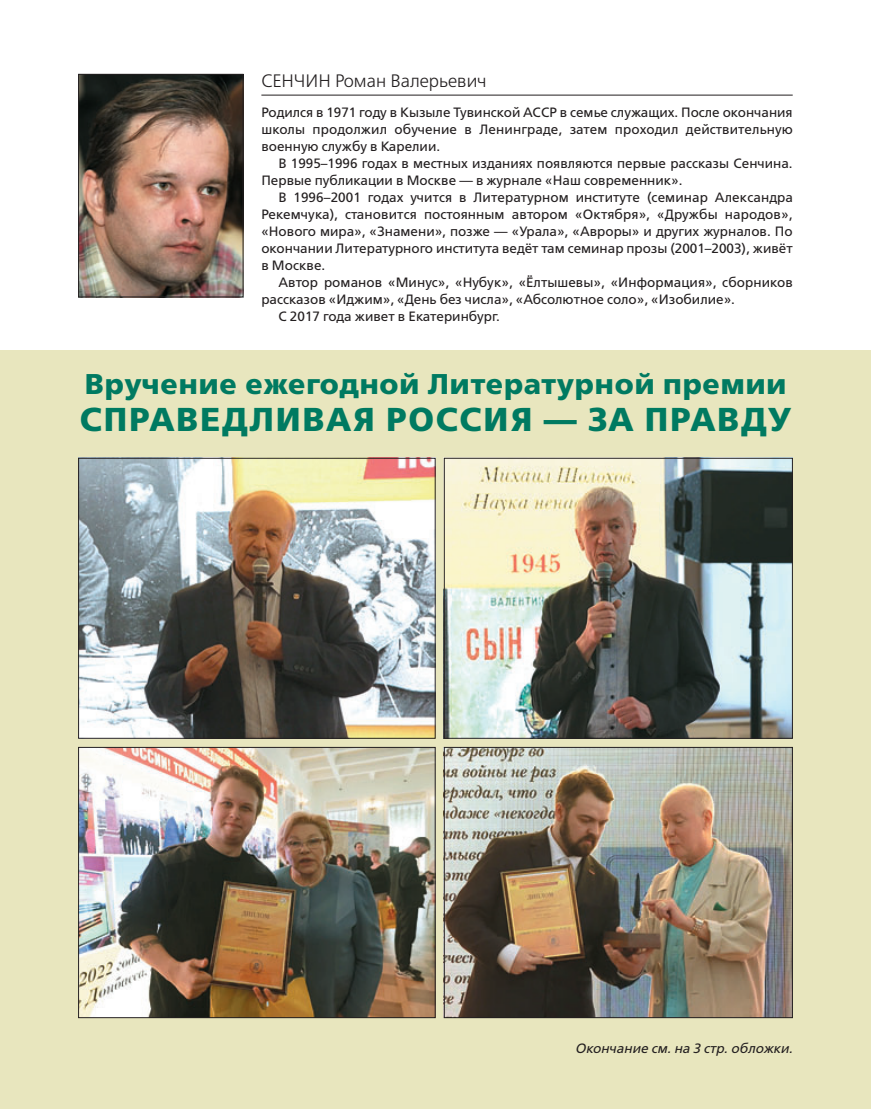
<style>
.page{position:relative;width:871px;height:1109px;background:#e8e6be}
.page>*{position:absolute;margin:0;border:0;box-sizing:border-box;transform-origin:0 0}
.t1{font:33px "Free Set Bold C";letter-spacing:.055em;color:#007a61}
.t2{font:28.5px "Free Set Bold C";letter-spacing:.03em;color:#007a61}
.t3{font:18px "Free Set Light C";color:#231f20}
.t4{font:13.5px/17.1px "Free Set C";color:#231f20;text-align:justify}
.t5{font:italic 13.5px "Free Set C";color:#231f20}
</style>
<div class="page">
<div style="left:0;top:0;width:871px;height:350px;background:#fff"></div>
<img style="left:80px;top:76px;width:161px;height:219px">
<div style="left:78px;top:74px;width:165px;height:223px;border:1px solid #231f20"></div>
<hr style="left:261px;top:95px;width:532px;height:1px;background:#231f20">
<img style="left:80px;top:460px;width:353px;height:277px">
<div style="left:78px;top:458px;width:357px;height:281px;border:1px solid #231f20"></div>
<img style="left:80px;top:749px;width:353px;height:267px">
<div style="left:78px;top:747px;width:357px;height:271px;border:1px solid #231f20"></div>
<img style="left:446px;top:749px;width:345px;height:267px">
<div style="left:444px;top:747px;width:349px;height:271px;border:1px solid #231f20"></div>
<img style="left:446px;top:460px;width:345px;height:277px">
<div style="left:444px;top:458px;width:349px;height:281px;border:1px solid #231f20"></div>
<h3 class="t3" style="left:261px;top:74px;width:226px">СЕНЧИН Роман Валерьевич</h3>
<p class="t4" style="left:261px;top:105px;width:533px">Родился в 1971 году в Кызыле Тувинской АССР в семье служащих. После окончания школы продолжил обучение в Ленинграде, затем проходил действительную военную службу в Карелии.</p>
<p class="t4" style="left:261px;top:156px;width:533px;text-indent:17px">В 1995–1996 годах в местных изданиях появляются первые рассказы Сенчина.<br>Первые публикации в Москве — в журнале «Наш современник».</p>
<p class="t4" style="left:261px;top:190px;width:533px;text-indent:17px">В 1996–2001 годах учится в Литературном институте (семинар Александра Рекемчука), становится постоянным автором «Октября», «Дружбы народов», «Нового мира», «Знамени», позже — «Урала», «Авроры» и других журналов. По окончании Литературного института ведёт там семинар прозы (2001–2003), живёт в Москве.</p>
<p class="t4" style="left:278px;top:275px;width:516px">Автор романов «Минус», «Нубук», «Ёлтышевы», «Информация», сборников</p>
<p class="t4" style="left:261px;top:292px;width:475px">рассказов «Иджим», «День без числа», «Абсолютное соло», «Изобилие».</p>
<p class="t4" style="left:278px;top:309px;width:223px">С 2017 года живет в Екатеринбург.</p>
<h2 class="t2" style="left:85px;top:372px;width:703px">Вручение ежегодной Литературной премии</h2>
<h1 class="t1" style="left:80px;top:407px;width:713px">СПРАВЕДЛИВАЯ РОССИЯ — ЗА ПРАВДУ</h1>
<p class="t5" style="left:575px;top:1042px;width:219px">Окончание см. на 3 стр. обложки.</p>
</div>
